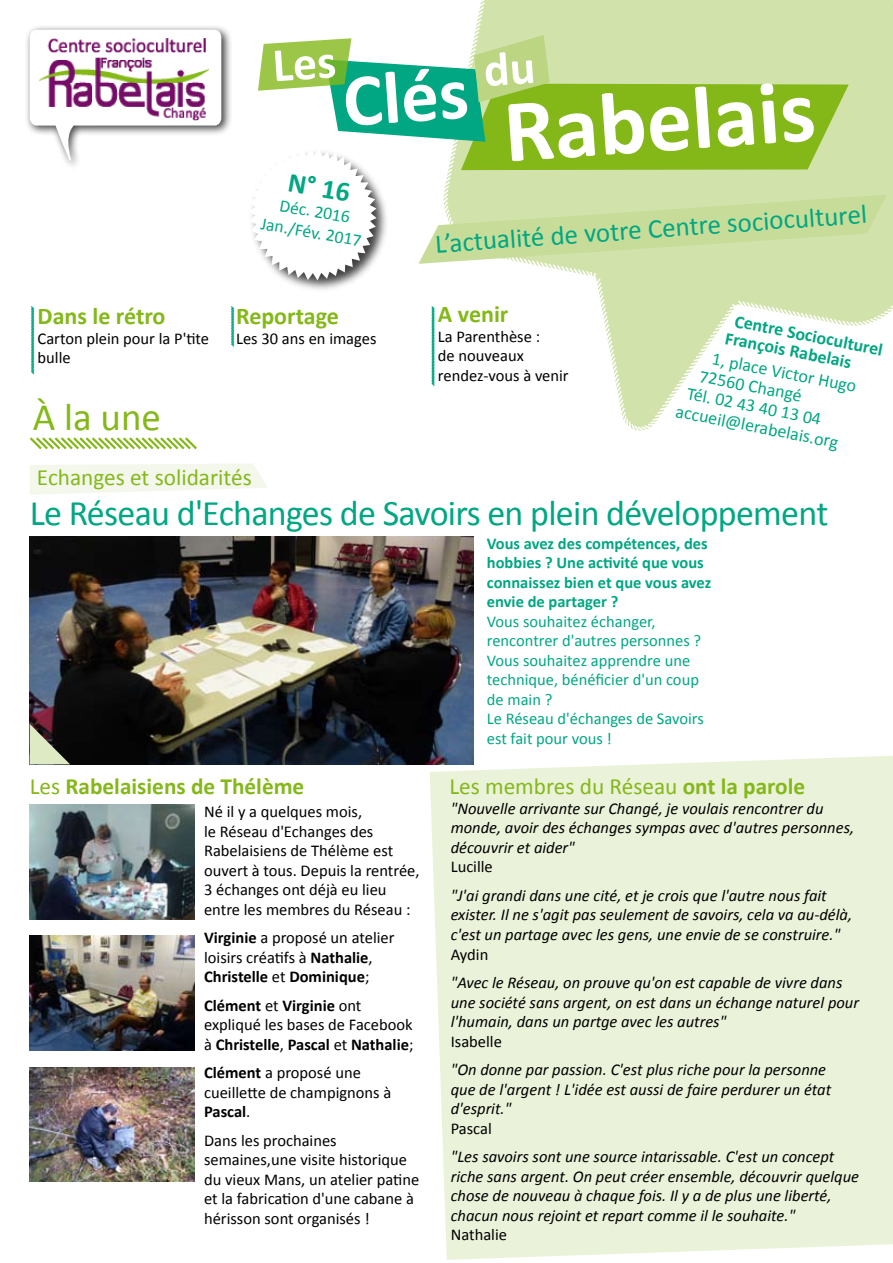
<style>
.page{position:relative;width:893px;height:1263px;background:#fff}
.page>*{position:absolute;margin:0;border:0;box-sizing:border-box;transform-origin:0 0}
.t1{font:700 90px "Calibri";color:#fff}
.t2{font:700 75px "Calibri";color:#fff}
.t3{font:39px "Calibri";color:#84b819}
.t4{font:36px "Calibri";letter-spacing:-.02em;color:#00a782}
.t5{font:700 27.9px "Calibri";color:#00a782}
.t6{font:27px "Calibri";color:#00a782}
.t7{font:700 24px "Calibri";color:#84b819}
.t8{font:23.25px "Calibri";color:#84b819}
.t9{font:700 23.25px "Calibri";color:#84b819}
.t10{font:18px "Calibri";color:#00a782}
.t11{font:700 18px/18.6px "Calibri";color:#00a782}
.t12{font:17.55px/21.1px "Calibri";color:#00a782;text-align:center}
.t13{font:italic 16.5px/19.5px "Calibri";color:#000}
.t14{font:16.5px/19.5px "Calibri";color:#000}
.t15{font:16.5px/19.5px "Calibri";color:#00a782}
.t16{font:700 16.5px/19.5px "Calibri";color:#00a782}
.t17{font:700 16.5px/19.5px "Calibri";color:#000}
.s1{font-weight:400}
.s2{font-weight:700}
</style>
<div class="page">
<div style="left:430px;top:756px;width:463px;height:504px;background:#eaf2d9"></div>
<svg style="left:474px;top:0;width:419px;height:431px"></svg>
<div style="left:25px;top:25px;width:207px;height:146px;background:#000;opacity:.75"></div>
<svg style="left:30px;top:30px;width:191px;height:132px"></svg>
<img style="left:39px;top:38px;width:170px;height:83px">
<div style="left:246px;top:147px;width:142px;height:145px;background:#000;opacity:.75"></div>
<svg style="left:231px;top:306px;width:4px;height:41px"></svg>
<svg style="left:30px;top:437px;width:167px;height:13px"></svg>
<svg style="left:31px;top:306px;width:4px;height:69px"></svg>
<svg style="left:431px;top:306px;width:4px;height:80px"></svg>
<svg style="left:30px;top:464px;width:238px;height:31px"></svg>
<img style="left:30px;top:1067px;width:164px;height:115px">
<img style="left:30px;top:936px;width:164px;height:115px">
<img style="left:30px;top:805px;width:164px;height:114px">
<img style="left:30px;top:536px;width:444px;height:228px">
<svg style="left:30px;top:724px;width:40px;height:40px"></svg>
<svg style="left:248px;top:35px;width:639px;height:245px"></svg>
<h2 class="t2" style="left:340px;top:55px;width:127px;rotate:-4deg">Clés</h2>
<h1 class="t1" style="left:500px;top:76px;width:314px;rotate:-4deg">Rabelais</h1>
<h3 class="t7" style="left:38px;top:301px;width:129px">Dans le rétro</h3>
<p class="t14" style="left:38px;top:328px;width:173px">Carton plein pour la P'tite bulle</p>
<h3 class="t3" style="left:33px;top:393px;width:130px">À la une</h3>
<h3 class="t5" style="left:291px;top:164px;width:64px;rotate:10deg">N° 16</h3>
<p class="t12" style="left:267px;top:191px;width:103px;rotate:10deg">Déc. 2016<br>Jan./Fév. 2017</p>
<h3 class="t7" style="left:236px;top:301px;width:104px">Reportage</h3>
<p class="t14" style="left:236px;top:328px;width:142px">Les 30 ans en images</p>
<h3 class="t8" style="left:37px;top:463px;width:216px">Echanges et solidarités</h3>
<h3 class="t6" style="left:434px;top:227px;width:434px;rotate:-4deg">L’actualité de votre Centre socioculturel</h3>
<h3 class="t7" style="left:438px;top:299px;width:72px">A venir</h3>
<p class="t14" style="left:438px;top:326px;width:132px">La Parenthèse :<br>de nouveaux rendez-vous à venir</p>
<p class="t11" style="left:731px;top:310px;width:158px;text-indent:6px;rotate:11deg">Centre Socioculturel<br>François Rabelais</p>
<p class="t10" style="left:714px;top:347px;width:148px;rotate:11deg">1, place Victor Hugo</p>
<p class="t10" style="left:702px;top:365px;width:106px;rotate:11deg">72560 Changé</p>
<p class="t10" style="left:689px;top:382px;width:138px;rotate:11deg">Tél. 02 43 40 13 04</p>
<p class="t10" style="left:678px;top:400px;width:167px;rotate:11deg">accueil@lerabelais.org</p>
<h3 class="t4" style="left:30px;top:490px;width:800px">Le Réseau d'Echanges de Savoirs en plein développement</h3>
<p class="t16" style="left:487px;top:533px;width:226px">Vous avez des compétences, des hobbies ? Une activité que vous connaissez bien et que vous avez envie de partager ?</p>
<p class="t15" style="left:487px;top:611px;width:218px">Vous souhaitez échanger, rencontrer d'autres personnes ?<br>Vous souhaitez apprendre une technique, bénéficier d'un coup de main ?<br>Le Réseau d'échanges de Savoirs est fait pour vous !</p>
<h3 class="t9" style="left:30px;top:771px;width:276px"><span class="s1">Les</span> Rabelaisiens de Thélème</h3>
<p class="t14" style="left:204px;top:801px;width:217px">Né il y a quelques mois,<br>le Réseau d'Echanges des<br>Rabelaisiens de Thélème est ouvert à tous. Depuis la rentrée,<br>3 échanges ont déjà eu lieu entre les membres du Réseau :</p>
<p class="t14" style="left:204px;top:927px;width:192px"><span class="s2">Virginie</span> a proposé un atelier loisirs créatifs à <span class="s2">Nathalie</span>,<br><span class="s2">Christelle</span> et <span class="s2">Dominique</span>;</p>
<p class="t17" style="left:204px;top:995px;width:211px">Clément <span class="s1">et</span> Virginie <span class="s1">ont expliqué les bases de Facebook à</span> Christelle<span class="s1">,</span> Pascal <span class="s1">et</span> Nathalie<span class="s1">;</span></p>
<p class="t14" style="left:204px;top:1062px;width:189px"><span class="s2">Clément</span> a proposé une cueillette de champignons à<br><span class="s2">Pascal</span>.</p>
<p class="t14" style="left:204px;top:1130px;width:217px">Dans les prochaines semaines,une visite historique du vieux Mans, un atelier patine et la fabrication d'une cabane à hérisson sont organisés !</p>
<h3 class="t8" style="left:449px;top:771px;width:357px">Les membres du Réseau <span class="s2">ont la parole</span></h3>
<p class="t13" style="left:451px;top:798px;width:405px">"Nouvelle arrivante sur Changé, je voulais rencontrer du monde, avoir des échanges sympas avec d'autres personnes, découvrir et aider"</p>
<p class="t14" style="left:451px;top:856px;width:44px">Lucille</p>
<p class="t13" style="left:451px;top:885px;width:403px">"J'ai grandi dans une cité, et je crois que l'autre nous fait exister. Il ne s'agit pas seulement de savoirs, cela va au-délà, c'est un partage avec les gens, une envie de se construire."</p>
<p class="t14" style="left:451px;top:943px;width:39px">Aydin</p>
<p class="t13" style="left:451px;top:972px;width:410px">"Avec le Réseau, on prouve qu'on est capable de vivre dans une société sans argent, on est dans un échange naturel pour l'humain, dans un partge avec les autres"</p>
<p class="t14" style="left:451px;top:1030px;width:53px">Isabelle</p>
<p class="t13" style="left:451px;top:1059px;width:382px">"On donne par passion. C'est plus riche pour la personne que de l'argent ! L'idée est aussi de faire perdurer un état d'esprit."</p>
<p class="t14" style="left:451px;top:1117px;width:43px">Pascal</p>
<p class="t13" style="left:451px;top:1146px;width:410px">"Les savoirs sont une source intarissable. C'est un concept riche sans argent. On peut créer ensemble, découvrir quelque chose de nouveau à chaque fois. Il y a de plus une liberté, chacun nous rejoint et repart comme il le souhaite."</p>
<p class="t14" style="left:451px;top:1224px;width:58px">Nathalie</p>
</div>
